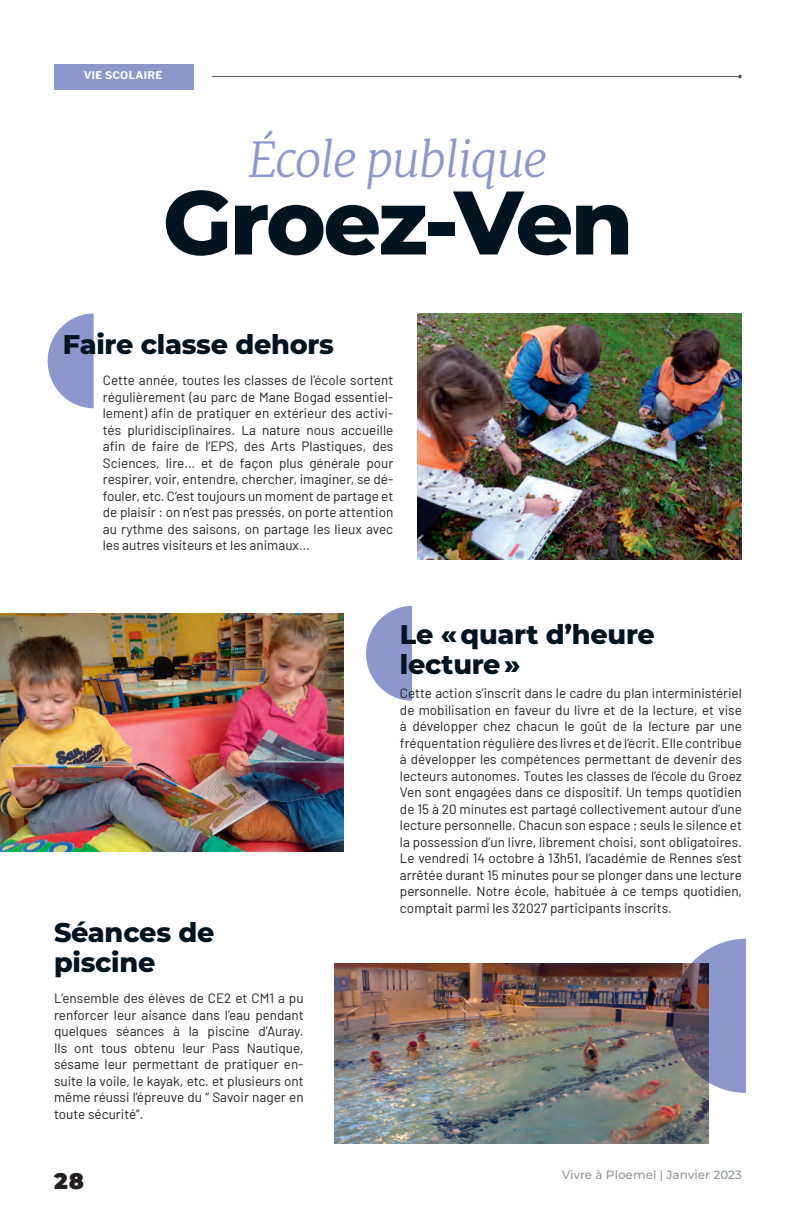
<style>
.page{position:relative;width:796px;height:1212px;background:#fff}
.page>*{position:absolute;margin:0;border:0;box-sizing:border-box;transform-origin:0 0}
.t1{font:800 90px "Montserrat";letter-spacing:-.035em;color:#01141f}
.t2{font:italic 300 48px "Merriweather";letter-spacing:-.03em;color:#8c97cc}
.t3{font:800 27px/30px "Montserrat";letter-spacing:-.01em;color:#01141f}
.t4{font:900 22.5px "Montserrat";color:#231f20}
.t5{font:13.5px/16.5px "Barlow";color:#231f20;text-align:justify}
.t6{font:500 12px "Montserrat";color:#939598}
.t7{font:700 10.5px "Libre Franklin";letter-spacing:.03em;color:#fff}
</style>
<div class="page">
<hr style="left:212px;top:76px;width:527px;height:1px;background:#4f5964">
<div style="left:54px;top:64px;width:140px;height:26px;background:#8c97cc"></div>
<svg style="left:48px;top:313px;width:46px;height:95px"></svg>
<img style="left:417px;top:313px;width:324px;height:246px">
<img style="left:334px;top:963px;width:374px;height:180px">
<img style="left:0;top:613px;width:343px;height:238px">
<svg style="left:670px;top:939px;width:75px;height:154px;background:#85839d"></svg>
<svg style="left:366px;top:606px;width:46px;height:95px"></svg>
<p class="t7" style="left:84px;top:67px;width:80px">VIE SCOLAIRE</p>
<h2 class="t2" style="left:248px;top:130px;width:301px">École publique</h2>
<h1 class="t1" style="left:163px;top:157px;width:472px">Groez-Ven</h1>
<h3 class="t3" style="left:63px;top:328px;width:272px">Faire classe dehors</h3>
<p class="t5" style="left:103px;top:371px;width:292px">Cette année, toutes les classes de l’école sortent régulièrement (au parc de Mane Bogad essentiel&shy;lement) afin de pratiquer en extérieur des activi&shy;tés pluridisciplinaires. La nature nous accueille afin de faire de l’EPS, des Arts Plastiques, des Sciences, lire… et de façon plus générale pour respirer, voir, entendre, chercher, imaginer, se dé&shy;fouler, etc. C’est toujours un moment de partage et de plaisir : on n’est pas pressés, on porte attention au rythme des saisons, on partage les lieux avec les autres visiteurs et les animaux…</p>
<h3 class="t3" style="left:400px;top:618px;width:256px">Le « quart d’heure lecture »</h3>
<h3 class="t3" style="left:54px;top:915px;width:162px">Séances de piscine</h3>
<p class="t5" style="left:54px;top:989px;width:251px">L’ensemble des élèves de CE2 et CM1 a pu renforcer leur aisance dans l’eau pendant quelques séances à la piscine d’Auray.<br>Ils ont tous obtenu leur Pass Nautique, sésame leur permettant de pratiquer en&shy;suite la voile, le kayak, etc. et plusieurs ont même réussi l’épreuve du “ Savoir nager en toute sécurité”.</p>
<p class="t5" style="left:400px;top:684px;width:343px">Cette action s’inscrit dans le cadre du plan interministériel de mobilisation en faveur du livre et de la lecture, et vise à développer chez chacun le goût de la lecture par une fréquentation régulière des livres et de l’écrit. Elle contribue à développer les compétences permettant de devenir des lecteurs autonomes. Toutes les classes de l’école du Groez Ven sont engagées dans ce dispositif. Un temps quotidien de 15 à 20 minutes est partagé collectivement autour d’une lecture personnelle. Chacun son espace ; seuls le silence et la possession d’un livre, librement choisi, sont obligatoires.<br>Le vendredi 14 octobre à 13h51, l’académie de Rennes s’est arrêtée durant 15 minutes pour se plonger dans une lecture personnelle. Notre école, habituée à ce temps quotidien, comptait parmi les 32027 participants inscrits.</p>
<h3 class="t4" style="left:54px;top:1164px;width:32px">28</h3>
<p class="t6" style="left:561px;top:1166px;width:182px">Vivre à Ploemel | Janvier 2023</p>
</div>
